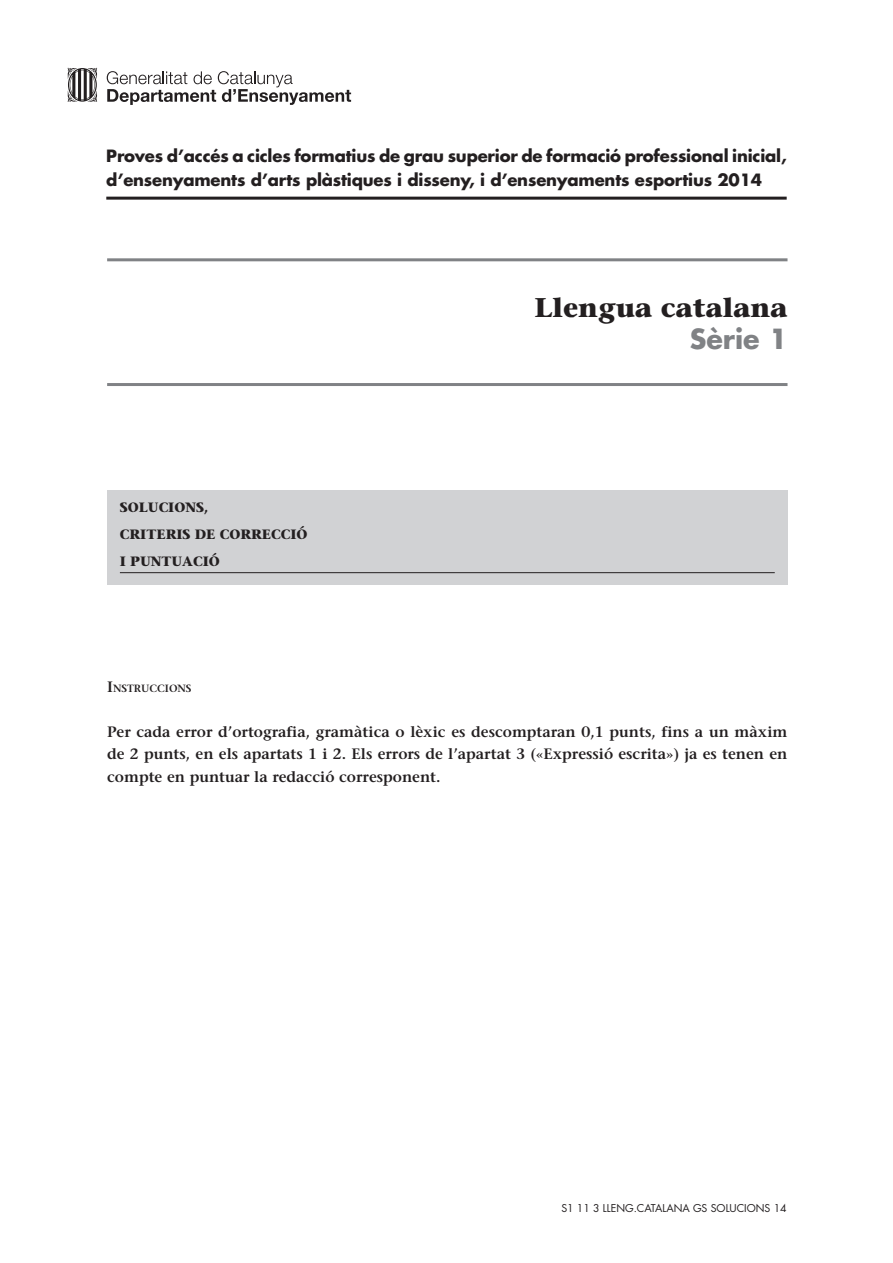
<style>
.page{position:relative;width:893px;height:1263px;background:#fff}
.page>*{position:absolute;margin:0;border:0;box-sizing:border-box;transform-origin:0 0}
.t1{font:700 27px "Stone Serif";color:#231f20}
.t2{font:700 27px "Futura";color:#808285}
.t3{font:700 16.5px/24px "Futura";letter-spacing:-.01em;color:#231f20}
.t4{font:600 15px/22.5px "Stone Serif";color:#231f20;text-align:justify}
.t5{font:700 13.5px/27px "Stone Serif";color:#231f20}
.t6{font:10.5px "Futura";color:#231f20}
.t7{font:600 10.5px "Stone Serif";color:#231f20}
.s1{font-size:15px}
</style>
<div class="page">
<hr style="left:106px;top:197px;width:681px;height:3px;background:#231f20">
<div style="left:107px;top:490px;width:680px;height:95px;background:#d1d2d4"></div>
<hr style="left:120px;top:572px;width:655px;height:1px;background:#231f20">
<svg style="left:107px;top:71px;width:244px;height:34px"></svg>
<svg style="left:68px;top:68px;width:29px;height:34px"></svg>
<hr style="left:107px;top:258px;width:680px;height:3px;background:#808285">
<hr style="left:107px;top:383px;width:680px;height:3px;background:#808285">
<p class="t3" style="left:106px;top:145px;width:682px">Proves d’accés a cicles formatius de grau superior de formació professional inicial, d’ensenyaments d’arts plàstiques i disseny, i d’ensenyaments esportius 2014</p>
<p class="t5" style="left:120px;top:495px;width:189px">SOLUCIONS,<br>CRITERIS DE CORRECCIÓ<br>I PUNTUACIÓ</p>
<h1 class="t1" style="left:535px;top:297px;width:254px">Llengua catalana</h1>
<h1 class="t2" style="left:690px;top:327px;width:99px">Sèrie 1</h1>
<p class="t7" style="left:107px;top:684px;width:86px"><span class="s1">I</span>NSTRUCCIONS</p>
<p class="t4" style="left:107px;top:722px;width:682px">Per cada error d’ortografia, gramàtica o lèxic es descomptaran 0,1 punts, fins a un màxim de 2 punts, en els apartats 1 i 2. Els errors de l’apartat 3 («Expressió escrita») ja es tenen en compte en puntuar la redacció corresponent.</p>
<p class="t6" style="left:561px;top:1203px;width:227px">S1 11 3 LLENG.CATALANA GS SOLUCIONS 14</p>
</div>
